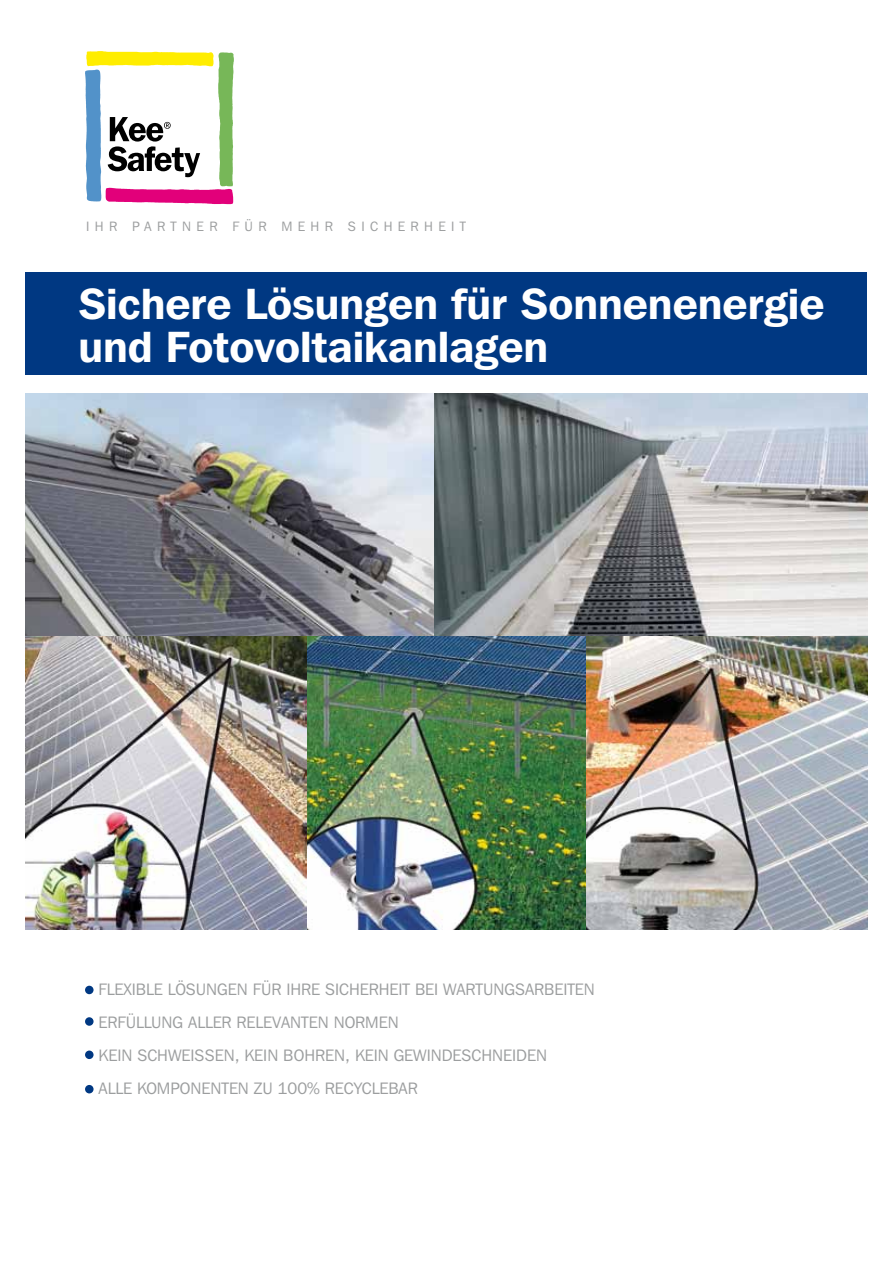
<style>
.page{position:relative;width:893px;height:1263px;background:#fff}
.page>*{position:absolute;margin:0;border:0;box-sizing:border-box;transform-origin:0 0}
.t1{font:600 43.5px/43.5px "Franklin Gothic IT Cby BT";color:#fff}
.t2{font:16.5px "Franklin Gothic IT Cby BT";color:#9c9e9f}
.t3{font:13.5px "Franklin Gothic IT Cby BT";letter-spacing:.4em;color:#9c9e9f}
</style>
<div class="page">
<svg style="left:85px;top:51px;width:149px;height:153px"></svg>
<div style="left:26px;top:272px;width:841px;height:102px;background:#003882"></div>
<div style="left:85px;top:986px;width:9px;height:8px;background:#003882;border-radius:50%"></div>
<div style="left:85px;top:1017px;width:9px;height:9px;background:#003882;border-radius:50%"></div>
<div style="left:85px;top:1050px;width:9px;height:9px;background:#003882;border-radius:50%"></div>
<div style="left:85px;top:1085px;width:9px;height:8px;background:#003882;border-radius:50%"></div>
<img style="left:26px;top:393px;width:841px;height:536px">
<p class="t3" style="left:86px;top:218px;width:21px">I HR</p>
<p class="t3" style="left:132px;top:218px;width:63px">PAR TNER</p>
<p class="t3" style="left:232px;top:218px;width:24px">F ÜR</p>
<p class="t3" style="left:281px;top:218px;width:14px">MEHR</p>
<p class="t3" style="left:348px;top:218px;width:49px">SI CHERHEI</p>
<p class="t3" style="left:460px;top:218px;width:8px">T</p>
<h1 class="t1" style="left:78px;top:281px;width:748px">Sichere Lösungen für Sonnenenergie und Fotovoltaikanlagen</h1>
<p class="t2" style="left:99px;top:979px;width:260px">FLEXIBLE LÖSUNGEN FÜR IHRE SICHERHEI</p>
<p class="t2" style="left:403px;top:979px;width:21px">T BEI</p>
<p class="t2" style="left:443px;top:979px;width:51px">WARTUNGS</p>
<p class="t2" style="left:525px;top:979px;width:18px">ARBEI</p>
<p class="t2" style="left:567px;top:979px;width:18px">TEN</p>
<p class="t2" style="left:99px;top:1012px;width:11px">ERFÜLLUNG</p>
<p class="t2" style="left:188px;top:1012px;width:19px">ALLER</p>
<p class="t2" style="left:237px;top:1012px;width:10px">RELE</p>
<p class="t2" style="left:272px;top:1012px;width:117px">VANTEN NORMEN</p>
<p class="t2" style="left:99px;top:1045px;width:18px">KEIN</p>
<p class="t2" style="left:137px;top:1045px;width:126px">SCHWEISSEN , KEIN</p>
<p class="t2" style="left:283px;top:1045px;width:32px">BOHREN</p>
<p class="t2" style="left:345px;top:1045px;width:28px">, KEIN</p>
<p class="t2" style="left:394px;top:1045px;width:97px">GEWIN DESCHNEI</p>
<p class="t2" style="left:516px;top:1045px;width:21px">DEN</p>
<p class="t2" style="left:99px;top:1078px;width:18px">ALLE</p>
<p class="t2" style="left:137px;top:1078px;width:64px">KOMPONEN</p>
<p class="t2" style="left:221px;top:1078px;width:193px">TEN ZU 100% RECYCLEBAR</p>
</div>
